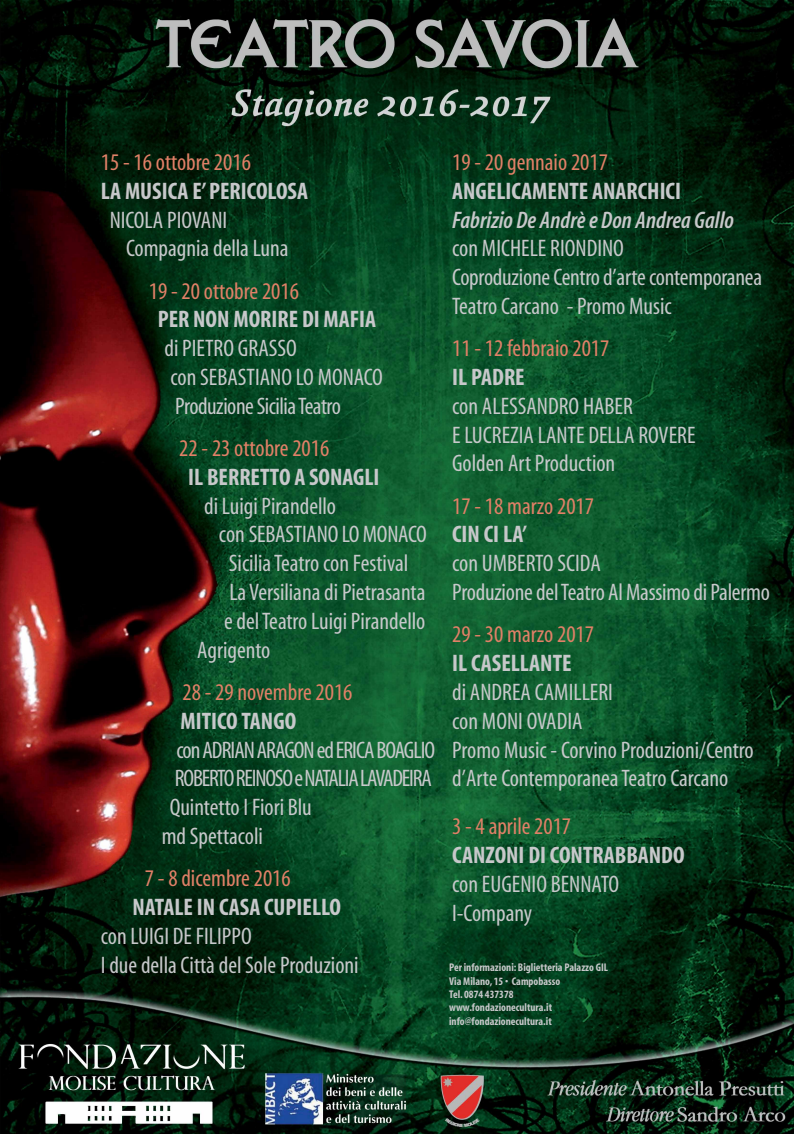
<style>
.page{position:relative;width:794px;height:1134px;background:#fff}
.page>*{position:absolute;margin:0;border:0;box-sizing:border-box;transform-origin:0 0}
.t1{font:condensed 24px/28.8px "Myriad";color:#c7c8ca}
.t2{font:700 condensed 24px "Myriad";color:#c7c8ca}
.t3{font:condensed 24px "Myriad";color:#e18067}
.t4{font:condensed 24px/28.8px "Myriad";letter-spacing:-.02em;color:#c7c8ca;text-align:right}
.t5{font:condensed 24px "Myriad";letter-spacing:-.05em;color:#c7c8ca}
.t6{font:italic 600 condensed 24px "Myriad";color:#c7c8ca}
.t7{font:condensed 24px "Myriad";letter-spacing:-.04em;color:#c7c8ca}
.t8{font:700 condensed 11.2px/13.4px "Myriad";color:#c7c8ca}
</style>
<div class="page">
<img style="left:0;top:0;width:794px;height:1134px">
<p class="t3" style="left:101px;top:150px;width:152px">15 - 16 ottobre 2016</p>
<p class="t2" style="left:101px;top:179px;width:209px">LA MUSICA E’ PERICOLOSA</p>
<p class="t1" style="left:126px;top:206px;width:164px;text-indent:-16px">NICOLA PIOVANI<br>Compagnia della Luna</p>
<p class="t3" style="left:149px;top:279px;width:152px">19 - 20 ottobre 2016</p>
<p class="t2" style="left:158px;top:307px;width:220px">PER NON MORIRE DI MAFIA</p>
<p class="t1" style="left:164px;top:335px;width:132px">di Pietro Grasso con Sebastiano</p>
<p class="t4" style="left:175px;top:364px;width:168px">Lo Monaco<br>Produzione Sicilia Teatro</p>
<p class="t3" style="left:179px;top:436px;width:152px">22 - 23 ottobre 2016</p>
<p class="t2" style="left:188px;top:465px;width:193px">IL BERRETTO A SONAGLI</p>
<p class="t1" style="left:204px;top:492px;width:133px;text-align:center">di Luigi Pirandello con Sebastiano</p>
<p class="t1" style="left:342px;top:521px;width:46px">Lo Monaco</p>
<p class="t1" style="left:229px;top:550px;width:181px">Sicilia Teatro con Festival</p>
<p class="t1" style="left:229px;top:579px;width:198px">La Versiliana di Pietrasanta</p>
<p class="t1" style="left:224px;top:608px;width:203px">e del Teatro Luigi Pirandello</p>
<p class="t1" style="left:197px;top:636px;width:75px">Agrigento</p>
<p class="t3" style="left:182px;top:680px;width:171px">28 - 29 novembre 2016</p>
<p class="t2" style="left:180px;top:709px;width:117px">MITICO TANGO</p>
<p class="t7" style="left:176px;top:738px;width:110px">con Adrian Aragon</p>
<p class="t1" style="left:317px;top:736px;width:69px">edEriCaBoaglio</p>
<p class="t5" style="left:175px;top:766px;width:257px">Roberto Reinoso e Natalia Lavadeira</p>
<p class="t1" style="left:170px;top:794px;width:144px">Quintetto I Fiori Blu</p>
<p class="t1" style="left:162px;top:823px;width:103px">md Spettacoli</p>
<p class="t3" style="left:145px;top:866px;width:147px">7 - 8 dicembre 2016</p>
<p class="t2" style="left:132px;top:895px;width:210px">NATALE IN CASA CUPIELLO</p>
<p class="t1" style="left:101px;top:922px;width:259px">con Luigi De Filippo<br>I due della Città del Sole Produzioni</p>
<p class="t3" style="left:452px;top:150px;width:157px">19 - 20 gennaio 2017</p>
<p class="t2" style="left:452px;top:179px;width:230px">ANGELICAMENTE ANARCHICI</p>
<p class="t6" style="left:452px;top:208px;width:283px">Fabrizio De Andrè e Don Andrea Gallo</p>
<p class="t1" style="left:452px;top:235px;width:311px">con Michele Rion dino<br>Coproduzione Centro d’arte contemporanea<br>Teatro Carcano - Promo Music</p>
<p class="t3" style="left:452px;top:336px;width:159px">11 - 12 febbraio 2017</p>
<p class="t2" style="left:452px;top:365px;width:74px">IL PADRE</p>
<p class="t1" style="left:452px;top:392px;width:245px">con Alessan dro Haber<br>e Lucrezia Lante della Rovere<br>Golden Art Production</p>
<p class="t3" style="left:452px;top:494px;width:143px">17 - 18 marzo 2017</p>
<p class="t2" style="left:452px;top:522px;width:76px">CIN CI LA’</p>
<p class="t1" style="left:452px;top:550px;width:319px">con Umberto Sci da<br>Produzione del Teatro Al Massimo di Palermo</p>
<p class="t3" style="left:452px;top:622px;width:143px">29 - 30 marzo 2017</p>
<p class="t2" style="left:452px;top:651px;width:121px">IL CASELLANTE</p>
<p class="t1" style="left:452px;top:679px;width:102px">di Andrea Camill</p>
<p class="t1" style="left:590px;top:679px;width:22px">eri</p>
<p class="t1" style="left:452px;top:707px;width:303px">con Moni Ovadia<br>Promo Music - Corvino Produzioni/Centro d’Arte Contemporanea Teatro Carcano</p>
<p class="t3" style="left:452px;top:814px;width:121px">3 - 4 aprile 2017</p>
<p class="t2" style="left:452px;top:843px;width:234px">CANZONI DI CONTRABBANDO</p>
<p class="t1" style="left:452px;top:871px;width:167px">con Eugenio Bennato<br>I-Company</p>
<p class="t8" style="left:449px;top:961px;width:160px">Per informazioni: Biglietteria Palazzo GIL<br>Via Milano, 15 • Campobasso<br>Tel. 0874 437378 www.fondazionecultura.it info@fondazionecultura.it</p>
</div>
